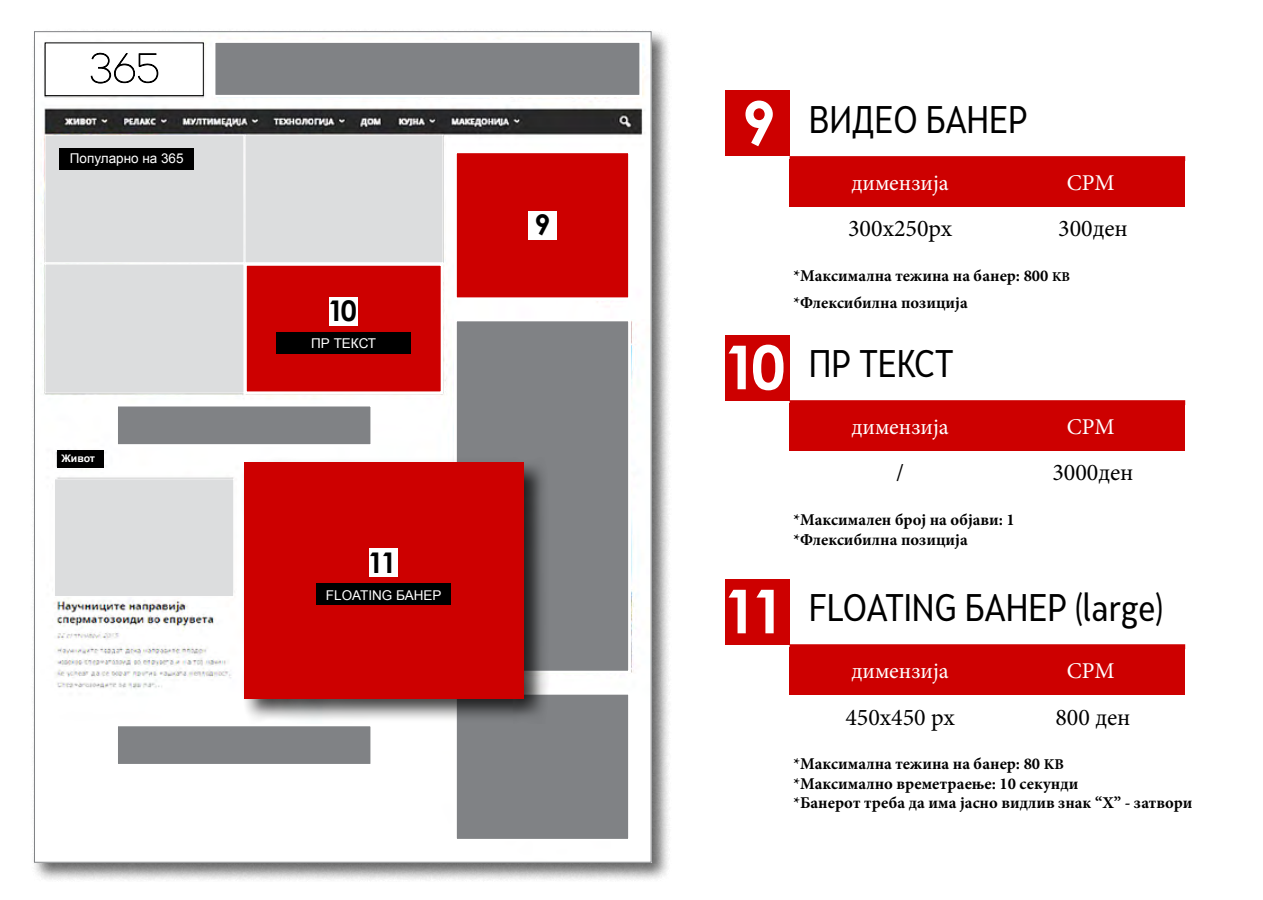
<style>
.page{position:relative;width:1263px;height:900px;background:#fff}
.page>*{position:absolute;margin:0;border:0;box-sizing:border-box;transform-origin:0 0}
.t1{font:36px "Skola Sans Cn";color:#000}
.t2{font:700 28.5px "Century Gothic";color:#000}
.t3{font:24px "Minion Pro";color:#000}
.t4{font:22.65px "Minion Pro";color:#fff}
.t5{font:700 16.5px/19.8px "Minion Pro";color:#000}
.t6{font:13.5px "Arial";color:#fff}
.t7{font:700 10.5px "Arial";letter-spacing:-.005em;color:#fff}
.s1{font-family:"Century Gothic";font-weight:700;font-size:60.6px;color:#fff}
.s2{font-size:13.5px}
.s3{font-size:15px}
</style>
<div class="page">
<div style="left:31px;top:28px;width:641px;height:854px;background:#000;opacity:.6"></div>
<img style="left:36px;top:33px;width:614px;height:828px">
<div style="left:213px;top:40px;width:429px;height:58px;background:#808285;border:3px solid #fff"></div>
<div style="left:454px;top:150px;width:177px;height:150px;background:#cd0000;border:3px solid #fff"></div>
<div style="left:454px;top:692px;width:177px;height:150px;background:#808285;border:3px solid #fff"></div>
<div style="left:454px;top:318px;width:177px;height:356px;background:#808285;border:3px solid #fff"></div>
<div style="left:54px;top:478px;width:180px;height:119px;background:#dcddde"></div>
<div style="left:45px;top:135px;width:398px;height:259px;background:#dcddde"></div>
<div style="left:244px;top:263px;width:200px;height:131px;background:#cd0000;border:3px solid #fff"></div>
<div style="left:45px;top:43px;width:158px;height:53px;background:#fff"></div>
<div style="left:45px;top:43px;width:159px;height:53px;border:1px solid #000"></div>
<svg style="left:90px;top:52px;width:69px;height:32px"></svg>
<div style="left:790px;top:160px;width:395px;height:47px;background:#cd0000"></div>
<div style="left:726px;top:91px;width:64px;height:65px;background:#cd0000"></div>
<div style="left:790px;top:156px;width:395px;height:5px;background:#cd0000"></div>
<div style="left:790px;top:404px;width:395px;height:47px;background:#cd0000"></div>
<div style="left:726px;top:335px;width:64px;height:65px;background:#cd0000"></div>
<div style="left:790px;top:400px;width:395px;height:5px;background:#cd0000"></div>
<div style="left:790px;top:648px;width:395px;height:47px;background:#cd0000"></div>
<div style="left:726px;top:579px;width:64px;height:65px;background:#cd0000"></div>
<div style="left:790px;top:644px;width:395px;height:5px;background:#cd0000"></div>
<div style="left:528px;top:211px;width:29px;height:29px;background:#fff"></div>
<div style="left:115px;top:404px;width:258px;height:43px;background:#808285;border:3px solid #fff"></div>
<div style="left:115px;top:723px;width:258px;height:44px;background:#808285;border:3px solid #fff"></div>
<div style="left:59px;top:148px;width:135px;height:22px;background:#000"></div>
<div style="left:57px;top:450px;width:47px;height:18px;background:#000"></div>
<div style="left:276px;top:332px;width:135px;height:22px;background:#000"></div>
<div style="left:329px;top:297px;width:29px;height:29px;background:#fff"></div>
<div style="left:240px;top:457px;width:309px;height:267px;background:#000;opacity:.75"></div>
<div style="left:244px;top:462px;width:280px;height:236px;background:#cd0000"></div>
<div style="left:316px;top:583px;width:135px;height:22px;background:#000"></div>
<div style="left:369px;top:549px;width:29px;height:28px;background:#fff"></div>
<p class="t6" style="left:70px;top:150px;width:115px">Популарно на 365</p>
<p class="t7" style="left:62px;top:452px;width:35px">Живот</p>
<h2 class="t2" style="left:328px;top:289px;width:31px">10</h2>
<p class="t6" style="left:311px;top:334px;width:66px">ПР ТЕКСТ</p>
<h2 class="t2" style="left:368px;top:541px;width:31px">11</h2>
<p class="t6" style="left:326px;top:586px;width:117px">FLOATING БАНЕР</p>
<h2 class="t2" style="left:535px;top:203px;width:17px">9</h2>
<h1 class="t1" style="left:742px;top:98px;width:288px"><span class="s1">9</span> ВИДЕО БАНЕР</h1>
<h3 class="t4" style="left:851px;top:168px;width:99px">димензија</h3>
<h3 class="t4" style="left:1067px;top:168px;width:49px">CPM</h3>
<h3 class="t3" style="left:848px;top:213px;width:105px">300х250px</h3>
<h3 class="t3" style="left:1058px;top:213px;width:71px">300ден</h3>
<p class="t5" style="left:794px;top:262px;width:278px;line-height:27.3px">*Максимална тежина на банер: 800 <span class="s2">KB </span>*Флексибилна позиција</p>
<h1 class="t1" style="left:723px;top:342px;width:232px"><span class="s1">10</span> ПР ТЕКСТ</h1>
<h3 class="t4" style="left:851px;top:412px;width:99px">димензија</h3>
<h3 class="t4" style="left:1067px;top:412px;width:49px">CPM</h3>
<h3 class="t3" style="left:896px;top:457px;width:9px">/</h3>
<h3 class="t3" style="left:1052px;top:457px;width:83px">3000ден</h3>
<p class="t5" style="left:794px;top:509px;width:223px">*Максимален број на објави: 1 *Флексибилна позиција</p>
<h1 class="t1" style="left:723px;top:586px;width:441px"><span class="s1">11</span> FLOATING БАНЕР (large)</h1>
<h3 class="t4" style="left:851px;top:656px;width:99px">димензија</h3>
<h3 class="t4" style="left:1067px;top:656px;width:49px">CPM</h3>
<h3 class="t3" style="left:845px;top:701px;width:111px">450x450 px</h3>
<h3 class="t3" style="left:1055px;top:701px;width:77px">800 ден</h3>
<p class="t5" style="left:794px;top:753px;width:400px">*Максимална тежина на банер: 80 <span class="s3">KB<br></span>*Максимално времетраење: 10 секунди<br>*Банерот треба да има јасно видлив знак “Х” - затвори</p>
</div>
